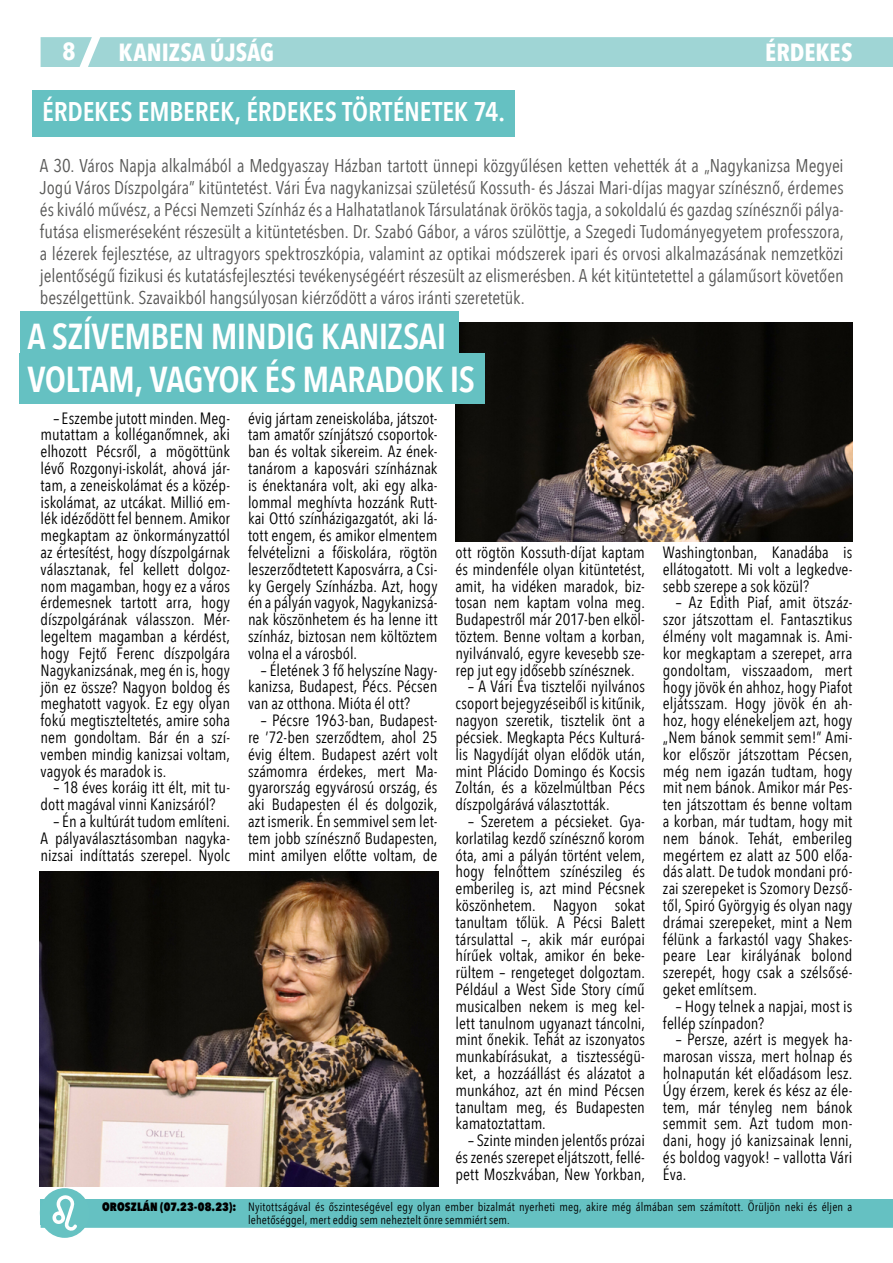
<style>
.page{position:relative;width:893px;height:1263px;background:#fff}
.page>*{position:absolute;margin:0;border:0;box-sizing:border-box;transform-origin:0 0}
.t1{font:600 36px/43.2px "Avenir Next Condensed";letter-spacing:-.015em;color:#fff}
.t2{font:600 27px "Avenir Next Condensed";letter-spacing:-.005em;color:#fff}
.t3{font:700 24.75px "Avenir Next Condensed";color:#fff}
.t4{font:18.45px/22.2px "Avenir Next Condensed";letter-spacing:-.005em;color:#575756;text-align:justify}
.t5{font:16.35px/16.8px "Avenir Next Condensed";color:#000;text-align:justify}
.t6{font:12px/13px "Avenir Next Condensed";letter-spacing:.015em;color:#000}
.s1{font-weight:800}
</style>
<div class="page">
<img style="left:455px;top:323px;width:397px;height:218px">
<hr style="left:41px;top:1225px;width:852px;height:3px;background:#65c1c2">
<div style="left:41px;top:37px;width:852px;height:30px;background:#9fd5d5"></div>
<div style="left:33px;top:91px;width:482px;height:46px;background:#65c1c2"></div>
<div style="left:20px;top:311px;width:438px;height:50px;background:#65c1c2"></div>
<div style="left:20px;top:353px;width:465px;height:51px;background:#65c1c2"></div>
<div style="left:41px;top:1199px;width:852px;height:26px;background:#65c1c2"></div>
<div style="left:40px;top:1188px;width:50px;height:50px;background:#66c2c2;border-radius:50%"></div>
<svg style="left:52px;top:1195px;width:25px;height:36px"></svg>
<img style="left:40px;top:872px;width:398px;height:314px">
<h3 class="t3" style="left:63px;top:37px;width:14px">8</h3>
<h3 class="t3" style="left:119px;top:38px;width:157px">KANIZSA ÚJSÁG</h3>
<h3 class="t3" style="left:765px;top:38px;width:89px">ÉRDEKES</h3>
<h2 class="t2" style="left:42px;top:88px;width:464px">ÉRDEKES EMBEREK, ÉRDEKES TÖRTÉNETEK 74.</h2>
<p class="t4" style="left:40px;top:153px;width:805px">A 30. Város Napja alkalmából a Medgyaszay Házban tartott ünnepi közgyűlésen ketten vehették át a „Nagykanizsa Megyei Jogú Város Díszpolgára” kitüntetést. Vári Éva nagykanizsai születésű Kossuth- és Jászai Mari-díjas magyar színésznő, érdemes és kiváló művész, a Pécsi Nemzeti Színház és a Halhatatlanok Társulatának örökös tagja, a sokoldalú és gazdag színésznői pálya&shy;futása elismeréseként részesült a kitüntetésben. Dr. Szabó Gábor, a város szülöttje, a Szegedi Tudományegyetem professzora, a lézerek fejlesztése, az ultragyors spektroszkópia, valamint az optikai módszerek ipari és orvosi alkalmazásának nemzetközi jelentőségű fizikusi és kutatásfejlesztési tevékenységéért részesült az elismerésben. A két kitüntetettel a gálaműsort követően beszélgettünk. Szavaikból hangsúlyosan kiérződött a város iránti szeretetük.</p>
<h1 class="t1" style="left:27px;top:313px;width:449px">A SZÍVEMBEN MINDIG KANIZSAI<br>VOLTAM, VAGYOK ÉS MARADOK IS</h1>
<p class="t5" style="left:41px;top:409px;width:191px;text-indent:13px">– Eszembe jutott minden. Meg&shy;mutattam a kolléganőmnek, aki elhozott Pécsről, a mögöttünk lévő Rozgonyi-iskolát, ahová jár&shy;tam, a zeneiskolámat és a közép&shy;iskolámat, az utcákat. Millió em&shy;lék idéződött fel bennem. Amikor megkaptam az önkormányzattól az értesítést, hogy díszpolgárnak választanak, fel kellett dolgoz&shy;nom magamban, hogy ez a város érdemesnek tartott arra, hogy díszpolgárának válasszon. Mér&shy;legeltem magamban a kérdést, hogy Fejtő Ferenc díszpolgára Nagykanizsának, meg én is, hogy jön ez össze? Nagyon boldog és meghatott vagyok. Ez egy olyan fokú megtiszteltetés, amire soha nem gondoltam. Bár én a szí&shy;vemben mindig kanizsai voltam, vagyok és maradok is.</p>
<p class="t5" style="left:41px;top:778px;width:191px;text-indent:13px">– 18 éves koráig itt élt, mit tu&shy;dott magával vinni Kanizsáról?</p>
<p class="t5" style="left:41px;top:812px;width:191px;text-indent:13px">– Én a kultúrát tudom említeni.<br>A pályaválasztásomban nagyka&shy;nizsai indíttatás szerepel. Nyolc</p>
<p class="t5" style="left:248px;top:409px;width:191px">évig jártam zeneiskolába, játszot&shy;tam amatőr színjátszó csoportok&shy;ban és voltak sikereim. Az ének&shy;tanárom a kaposvári színháznak is énektanára volt, aki egy alka&shy;lommal meghívta hozzánk Rutt&shy;kai Ottó színházigazgatót, aki lá&shy;tott engem, és amikor elmentem felvételizni a főiskolára, rögtön leszerződtetett Kaposvárra, a Csi&shy;ky Gergely Színházba. Azt, hogy én a pályán vagyok, Nagykanizsá&shy;nak köszönhetem és ha lenne itt színház, biztosan nem költöztem volna el a városból.</p>
<p class="t5" style="left:248px;top:661px;width:191px;text-indent:13px">– Életének 3 fő helyszíne Nagy&shy;kanizsa, Budapest, Pécs. Pécsen van az otthona. Mióta él ott?</p>
<p class="t5" style="left:248px;top:711px;width:191px;text-indent:13px">– Pécsre 1963-ban, Budapest&shy;re ’72-ben szerződtem, ahol 25 évig éltem. Budapest azért volt számomra érdekes, mert Ma&shy;gyarország egyvárosú ország, és aki Budapesten él és dolgozik, azt ismerik. Én semmivel sem let&shy;tem jobb színésznő Budapesten, mint amilyen előtte voltam, de</p>
<p class="t5" style="left:455px;top:543px;width:191px">ott rögtön Kossuth-díjat kaptam és mindenféle olyan kitüntetést, amit, ha vidéken maradok, biz&shy;tosan nem kaptam volna meg.<br>Budapestről már 2017-ben elköl&shy;töztem. Benne voltam a korban, nyilvánvaló, egyre kevesebb sze&shy;rep jut egy idősebb színésznek.</p>
<p class="t5" style="left:455px;top:678px;width:191px;text-indent:13px">– A Vári Éva tisztelői nyilvános csoport bejegyzéseiből is kitűnik, nagyon szeretik, tisztelik önt a pécsiek. Megkapta Pécs Kulturá&shy;lis Nagydíját olyan elődök után, mint Plácido Domingo és Kocsis Zoltán, és a közelmúltban Pécs díszpolgárává választották.</p>
<p class="t5" style="left:455px;top:812px;width:191px;text-indent:13px">– Szeretem a pécsieket. Gya&shy;korlatilag kezdő színésznő korom óta, ami a pályán történt velem, hogy felnőttem színészileg és emberileg is, azt mind Pécsnek köszönhetem. Nagyon sokat tanultam tőlük. A Pécsi Balett társulattal –, akik már európai hírűek voltak, amikor én beke&shy;rültem – rengeteget dolgoztam.<br>Például a West Side Story című musicalben nekem is meg kel&shy;lett tanulnom ugyanazt táncolni, mint őnekik. Tehát az iszonyatos munkabírásukat, a tisztességü&shy;ket, a hozzáállást és alázatot a munkához, azt én mind Pécsen tanultam meg, és Budapesten kamatoztattam.</p>
<p class="t5" style="left:455px;top:1131px;width:191px;text-indent:13px">– Szinte minden jelentős prózai és zenés szerepet eljátszott, fellé&shy;pett Moszkvában, New Yorkban,</p>
<p class="t5" style="left:663px;top:543px;width:191px">Washingtonban, Kanadába is ellátogatott. Mi volt a legkedve&shy;sebb szerepe a sok közül?</p>
<p class="t5" style="left:663px;top:594px;width:191px;text-indent:13px">– Az Edith Piaf, amit ötszáz&shy;szor játszottam el. Fantasztikus élmény volt magamnak is. Ami&shy;kor megkaptam a szerepet, arra gondoltam, visszaadom, mert hogy jövök én ahhoz, hogy Piafot eljátsszam. Hogy jövök én ah&shy;hoz, hogy elénekeljem azt, hogy „Nem bánok semmit sem!” Ami&shy;kor először játszottam Pécsen, még nem igazán tudtam, hogy mit nem bánok. Amikor már Pes&shy;ten játszottam és benne voltam a korban, már tudtam, hogy mit nem bánok. Tehát, emberileg megértem ez alatt az 500 előa&shy;dás alatt. De tudok mondani pró&shy;zai szerepeket is Szomory Dezső&shy;től, Spiró Györgyig és olyan nagy drámai szerepeket, mint a Nem félünk a farkastól vagy Shakes&shy;peare Lear királyának bolond szerepét, hogy csak a szélsősé&shy;geket említsem.</p>
<p class="t5" style="left:663px;top:997px;width:191px;text-indent:13px">– Hogy telnek a napjai, most is fellép színpadon?</p>
<p class="t5" style="left:663px;top:1030px;width:191px;text-indent:13px">– Persze, azért is megyek ha&shy;marosan vissza, mert holnap és holnapután két előadásom lesz.<br>Úgy érzem, kerek és kész az éle&shy;tem, már tényleg nem bánok semmit sem. Azt tudom mon&shy;dani, hogy jó kanizsainak lenni, és boldog vagyok! – vallotta Vári Éva.</p>
<p class="t6" style="left:248px;top:1199px;width:606px;text-indent:-146px"><span class="s1">OROSZLÁN (07.23-08.23):</span> Nyitottságával és őszinteségével egy olyan ember bizalmát nyerheti meg, akire még álmában sem számított. Örüljön neki és éljen a lehetőséggel, mert eddig sem neheztelt önre semmiért sem.</p>
</div>
